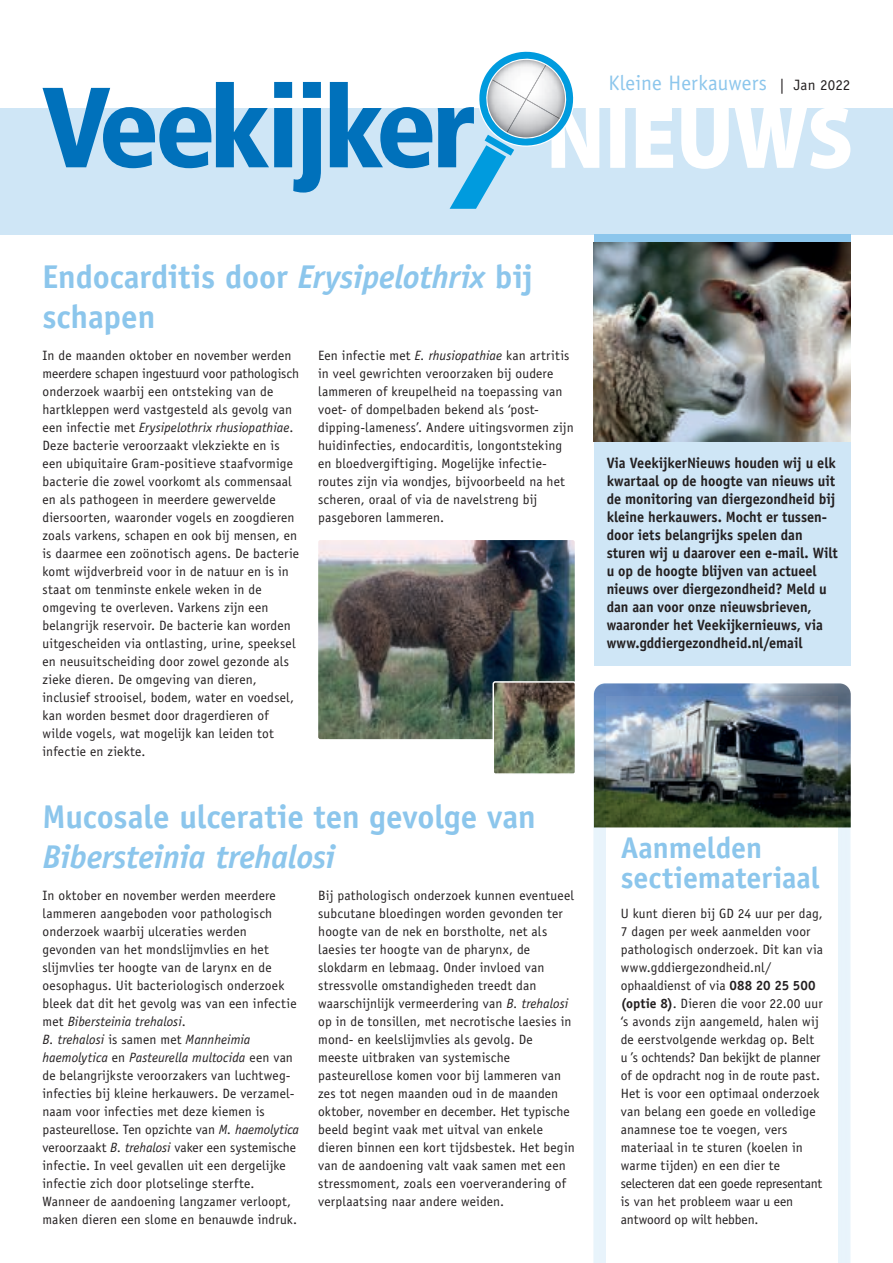
<style>
.page{position:relative;width:893px;height:1263px;background:#fff}
.page>*{position:absolute;margin:0;border:0;box-sizing:border-box;transform-origin:0 0}
.kop_artikel{font:700 33px/39.6px "Officina Sans Std";letter-spacing:-.005em;color:#8cc6ec}
.kop_artikel-2{font:700 30px/30px "Officina Sans Std";letter-spacing:-.005em;color:#8cc6ec}
.t1{font:21px "Officina Sans Std";letter-spacing:.005em;color:#8cc6ec}
.intro{font:700 15px/18px "Officina Sans Std";letter-spacing:-.005em;color:#231f20;scale:.95 1}
.body{font:13.5px/18px "Officina Sans Std";letter-spacing:.01em;color:#231f20}
.s1{font-size:15px;color:#231f20}
.s2{font-style:italic}
.s3{font-weight:700}
</style>
<div class="page">
<div style="left:0;top:108px;width:893px;height:126px;background:#cfe6f6"></div>
<svg style="left:43px;top:82px;width:278px;height:111px"></svg>
<svg style="left:330px;top:82px;width:102px;height:86px"></svg>
<svg style="left:438px;top:51px;width:412px;height:158px"></svg>
<div style="left:594px;top:683px;width:257px;height:580px;background:#8cc6ec;opacity:.2"></div>
<svg style="left:606px;top:696px;width:232px;height:567px"></svg>
<div style="left:594px;top:441px;width:256px;height:225px;background:#cfe6f6"></div>
<div style="left:594px;top:234px;width:256px;height:9px;background:#8cc6ec"></div>
<img style="left:318px;top:540px;width:257px;height:199px">
<img style="left:495px;top:684px;width:78px;height:88px">
<div style="left:492px;top:681px;width:84px;height:94px;border:2px solid #fff;border-radius:2px"></div>
<img style="left:594px;top:243px;width:256px;height:198px">
<p class="t1" style="left:609px;top:71px;width:243px">Kleine Herkauwers <span class="s1">| Jan 2022</span></p>
<p class="kop_artikel" style="left:43px;top:257px;width:492px">Endocarditis door <span class="s2">Erysipelothrix</span> bij schapen</p>
<p class="body" style="left:43px;top:346px;width:258px">In de maanden oktober en november werden meerdere schapen ingestuurd voor pathologisch onderzoek waarbij een ontsteking van de hartkleppen werd vastgesteld als gevolg van een infectie met <span class="s2">Erysipelothrix rhusiopathiae</span>.<br>Deze bacterie veroorzaakt vlekziekte en is een ubiquitaire Gram-positieve staafvormige bacterie die zowel voorkomt als commensaal en als pathogeen in meerdere gewervelde diersoorten, waaronder vogels en zoogdieren zoals varkens, schapen en ook bij mensen, en is daarmee een zoönotisch agens. De bacterie komt wijdverbreid voor in de natuur en is in staat om tenminste enkele weken in de omgeving te overleven. Varkens zijn een belangrijk reservoir. De bacterie kan worden uitgescheiden via ontlasting, urine, speeksel en neusuitscheiding door zowel gezonde als zieke dieren. De omgeving van dieren, inclusief strooisel, bodem, water en voedsel, kan worden besmet door dragerdieren of wilde vogels, wat mogelijk kan leiden tot infectie en ziekte.</p>
<p class="body" style="left:318px;top:346px;width:257px">Een infectie met <span class="s2">E. rhusiopathiae</span> kan artritis in veel gewrichten veroorzaken bij oudere lammeren of kreupelheid na toepassing van voet- of dompelbaden bekend als ‘post&shy;dipping-lameness’. Andere uitingsvormen zijn huidinfecties, endocarditis, longontsteking en bloedvergiftiging. Mogelijke infectie&shy;routes zijn via wondjes, bijvoorbeeld na het scheren, oraal of via de navelstreng bij pasgeboren lammeren.</p>
<p class="kop_artikel" style="left:43px;top:797px;width:495px">Mucosale ulceratie ten gevolge van<br><span class="s2">Bibersteinia trehalosi</span></p>
<p class="body" style="left:43px;top:886px;width:256px">In oktober en november werden meerdere lammeren aangeboden voor pathologisch onderzoek waarbij ulceraties werden gevonden van het mondslijmvlies en het slijmvlies ter hoogte van de larynx en de oesophagus. Uit bacteriologisch onderzoek bleek dat dit het gevolg was van een infectie met <span class="s2">Bibersteinia trehalosi</span>.</p>
<p class="body" style="left:43px;top:1030px;width:258px"><span class="s2">B. trehalosi</span> is samen met <span class="s2">Mannheimia haemolytica</span> en <span class="s2">Pasteurella multocida</span> een van de belangrijkste veroorzakers van luchtweg&shy;infecties bij kleine herkauwers. De verzamel&shy;naam voor infecties met deze kiemen is pasteurellose. Ten opzichte van <span class="s2">M. haemolytica </span>veroorzaakt <span class="s2">B. trehalosi</span> vaker een systemische infectie. In veel gevallen uit een dergelijke infectie zich door plotselinge sterfte.<br>Wanneer de aandoening langzamer verloopt, maken dieren een slome en benauwde indruk.</p>
<p class="body" style="left:318px;top:886px;width:258px">Bij pathologisch onderzoek kunnen eventueel subcutane bloedingen worden gevonden ter hoogte van de nek en borstholte, net als laesies ter hoogte van de pharynx, de slokdarm en lebmaag. Onder invloed van stressvolle omstandigheden treedt dan waarschijnlijk vermeerdering van <span class="s2">B. trehalosi </span>op in de tonsillen, met necrotische laesies in mond- en keelslijmvlies als gevolg. De meeste uitbraken van systemische pasteurellose komen voor bij lammeren van zes tot negen maanden oud in de maanden oktober, november en december. Het typische beeld begint vaak met uitval van enkele dieren binnen een kort tijdsbestek. Het begin van de aandoening valt vaak samen met een stressmoment, zoals een voerverandering of verplaatsing naar andere weiden.</p>
<p class="intro" style="left:607px;top:454px;width:245px">Via VeekijkerNieuws houden wij u elk kwartaal op de hoogte van nieuws uit de monitoring van diergezondheid bij kleine herkauwers. Mocht er tussen&shy;door iets belangrijks spelen dan sturen wij u daarover een e-mail. Wilt u op de hoogte blijven van actueel nieuws over diergezondheid? Meld u dan aan voor onze nieuwsbrieven, waaronder het Veekijkernieuws, via www.gddiergezondheid.nl/email</p>
<p class="kop_artikel-2" style="left:621px;top:832px;width:200px">Aanmelden sectiemateriaal</p>
<p class="body" style="left:621px;top:904px;width:204px">U kunt dieren bij GD 24 uur per dag,<br>7 dagen per week aanmelden voor pathologisch onderzoek. Dit kan via www.gddiergezondheid.nl/ ophaaldienst of via <span class="s3">088 20 25 500 (optie 8)</span>. Dieren die voor 22.00 uur ‘s avonds zijn aangemeld, halen wij de eerstvolgende werkdag op. Belt u ’s ochtends? Dan bekijkt de planner of de opdracht nog in de route past.<br>Het is voor een optimaal onderzoek van belang een goede en volledige anamnese toe te voegen, vers materiaal in te sturen (koelen in warme tijden) en een dier te selecteren dat een goede representant is van het probleem waar u een antwoord op wilt hebben.</p>
</div>
